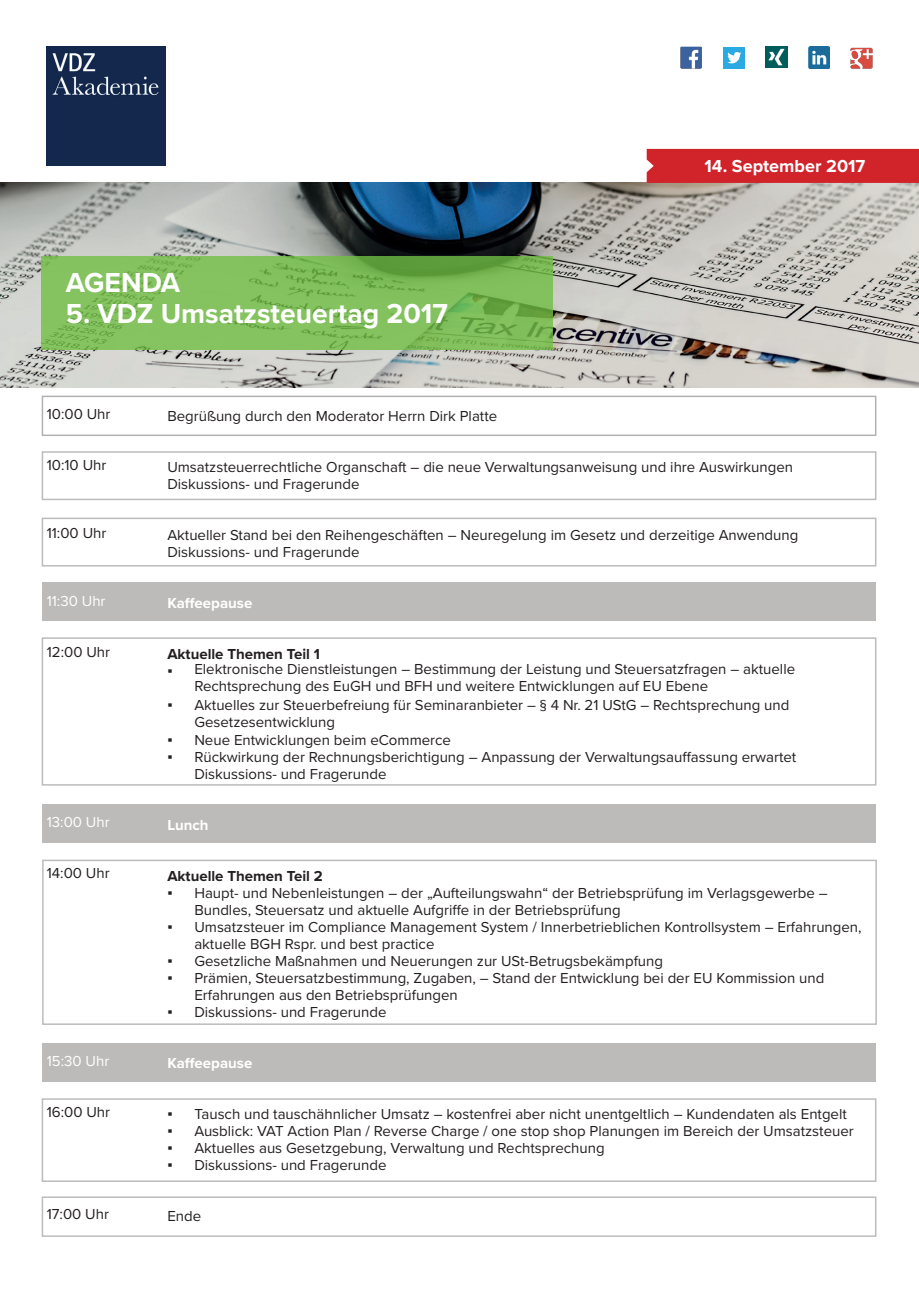
<style>
.page{position:relative;width:919px;height:1289px;background:#fff}
.page>*{position:absolute;margin:0;border:0;box-sizing:border-box;transform-origin:0 0}
.t1{font:700 28.5px "Proxima Nova";color:#fff}
.t2{font:700 18px "Proxima Nova";color:#fff}
.t3{font:15px/17px "Proxima Nova";color:#231f20}
.t4{font:700 15px "Proxima Nova";color:#231f20}
.t5{font:700 15px "Proxima Nova";color:#fff}
.t6{font:15px "Proxima Nova";color:#fff}
.s1{font-family:"Arial"}
</style>
<div class="page">
<img style="left:0;top:183px;width:918px;height:204px">
<div style="left:42px;top:582px;width:833px;height:39px;background:#bdbbba"></div>
<div style="left:42px;top:1043px;width:833px;height:39px;background:#bdbbba"></div>
<div style="left:42px;top:804px;width:833px;height:39px;background:#bdbbba"></div>
<div style="left:42px;top:395px;width:834px;height:41px;border:2px solid #808285"></div>
<svg style="left:42px;top:256px;width:511px;height:94px;background:#7dbb58"></svg>
<div style="left:646px;top:149px;width:272px;height:34px;background:#d1232a"></div>
<img style="left:47px;top:47px;width:119px;height:119px">
<div style="left:723px;top:47px;width:21px;height:21px;background:#2aaae1"></div>
<svg style="left:727px;top:52px;width:14px;height:11px"></svg>
<img style="left:680px;top:47px;width:21px;height:21px">
<img style="left:765px;top:47px;width:22px;height:21px">
<img style="left:808px;top:47px;width:21px;height:21px">
<img style="left:850px;top:47px;width:22px;height:21px">
<div style="left:42px;top:1196px;width:834px;height:40px;border:2px solid #959290"></div>
<div style="left:42px;top:1098px;width:834px;height:83px;border:2px solid #959290"></div>
<div style="left:42px;top:859px;width:834px;height:165px;border:2px solid #959290"></div>
<div style="left:42px;top:637px;width:834px;height:148px;border:2px solid #959290"></div>
<div style="left:42px;top:517px;width:834px;height:49px;border:2px solid #959290"></div>
<div style="left:42px;top:451px;width:834px;height:49px;border:2px solid #959290"></div>
<h1 class="t1" style="left:66px;top:265px;width:116px">AGENDA</h1>
<h1 class="t1" style="left:66px;top:296px;width:383px">5. VDZ Umsatzsteuertag 2017</h1>
<p class="t2" style="left:704px;top:155px;width:162px">14. September 2017</p>
<p class="t3" style="left:47px;top:406px;width:65px">10:00 Uhr</p>
<p class="t3" style="left:47px;top:457px;width:61px">10:10 Uhr</p>
<p class="t3" style="left:47px;top:525px;width:61px">11:00 Uhr</p>
<p class="t6" style="left:47px;top:592px;width:60px">11:30 Uhr</p>
<p class="t3" style="left:47px;top:644px;width:65px">12:00 Uhr</p>
<p class="t6" style="left:47px;top:813px;width:64px">13:00 Uhr</p>
<p class="t3" style="left:47px;top:865px;width:64px">14:00 Uhr</p>
<p class="t6" style="left:47px;top:1051px;width:64px">15:30 Uhr</p>
<p class="t3" style="left:47px;top:1103px;width:65px">16:00 Uhr</p>
<p class="t3" style="left:47px;top:1205px;width:64px">17:00 Uhr</p>
<p class="t3" style="left:167px;top:408px;width:331px">Begrüßung durch den Moderator Herrn Dirk Platte</p>
<p class="t3" style="left:167px;top:459px;width:627px">Umsatzsteuerrechtliche Organschaft – die neue Verwaltungsanweisung und ihre Auswirkungen<br>Diskussions- und Fragerunde</p>
<p class="t3" style="left:167px;top:527px;width:632px">Aktueller Stand bei den Reihengeschäften – Neuregelung im Gesetz und derzeitige Anwendung<br>Diskussions- und Fragerunde</p>
<p class="t5" style="left:167px;top:594px;width:86px">Kaffeepause</p>
<p class="t4" style="left:167px;top:645px;width:154px">Aktuelle Themen Teil 1</p>
<p class="t3" style="left:194px;top:661px;width:602px;text-indent:-27px"><span class="s1">▪</span> Elektronische Dienstleistungen – Bestimmung der Leistung und Steuersatzfragen – aktuelle<br>Rechtsprechung des EuGH und BFH und weitere Entwicklungen auf EU Ebene</p>
<p class="t3" style="left:194px;top:697px;width:596px;text-indent:-27px"><span class="s1">▪</span> Aktuelles zur Steuerbefreiung für Seminaranbieter – § 4 Nr. 21 UStG – Rechtsprechung und<br>Gesetzesentwicklung</p>
<p class="t3" style="left:167px;top:731px;width:285px"><span class="s1">▪</span> Neue Entwicklungen beim eCommerce</p>
<p class="t3" style="left:194px;top:748px;width:603px;text-indent:-27px"><span class="s1">▪</span> Rückwirkung der Rechnungsberichtigung – Anpassung der Verwaltungsauffassung erwartet<br>Diskussions- und Fragerunde</p>
<p class="t5" style="left:167px;top:815px;width:43px">Lunch</p>
<p class="t4" style="left:167px;top:866px;width:157px">Aktuelle Themen Teil 2</p>
<p class="t3" style="left:194px;top:884px;width:634px;text-indent:-27px"><span class="s1">▪</span> Haupt- und Nebenleistungen – der „Aufteilungswahn“ der Betriebsprüfung im Verlagsgewerbe –<br>Bundles, Steuersatz und aktuelle Aufgriffe in der Betriebsprüfung</p>
<p class="t3" style="left:194px;top:918px;width:668px;text-indent:-27px"><span class="s1">▪</span> Umsatzsteuer im Compliance Management System / Innerbetrieblichen Kontrollsystem – Erfahrungen, aktuelle BGH Rspr. und best practice</p>
<p class="t3" style="left:167px;top:952px;width:497px"><span class="s1">▪</span> Gesetzliche Maßnahmen und Neuerungen zur USt-Betrugsbekämpfung</p>
<p class="t3" style="left:194px;top:969px;width:631px;text-indent:-27px"><span class="s1">▪</span> Prämien, Steuersatzbestimmung, Zugaben, – Stand der Entwicklung bei der EU Kommission und<br>Erfahrungen aus den Betriebsprüfungen</p>
<p class="t3" style="left:167px;top:1003px;width:221px"><span class="s1">▪</span> Diskussions- und Fragerunde</p>
<p class="t5" style="left:167px;top:1053px;width:86px">Kaffeepause</p>
<p class="t3" style="left:167px;top:1105px;width:681px"><span class="s1">▪</span> Tausch und tauschähnlicher Umsatz – kostenfrei aber nicht unentgeltlich – Kundendaten als Entgelt</p>
<p class="t3" style="left:167px;top:1122px;width:688px"><span class="s1">▪</span> Ausblick: VAT Action Plan / Reverse Charge / one stop shop Planungen im Bereich der Umsatzsteuer</p>
<p class="t3" style="left:167px;top:1139px;width:439px"><span class="s1">▪</span> Aktuelles aus Gesetzgebung, Verwaltung und Rechtsprechung</p>
<p class="t3" style="left:167px;top:1156px;width:221px"><span class="s1">▪</span> Diskussions- und Fragerunde</p>
<p class="t3" style="left:167px;top:1207px;width:35px">Ende</p>
</div>
